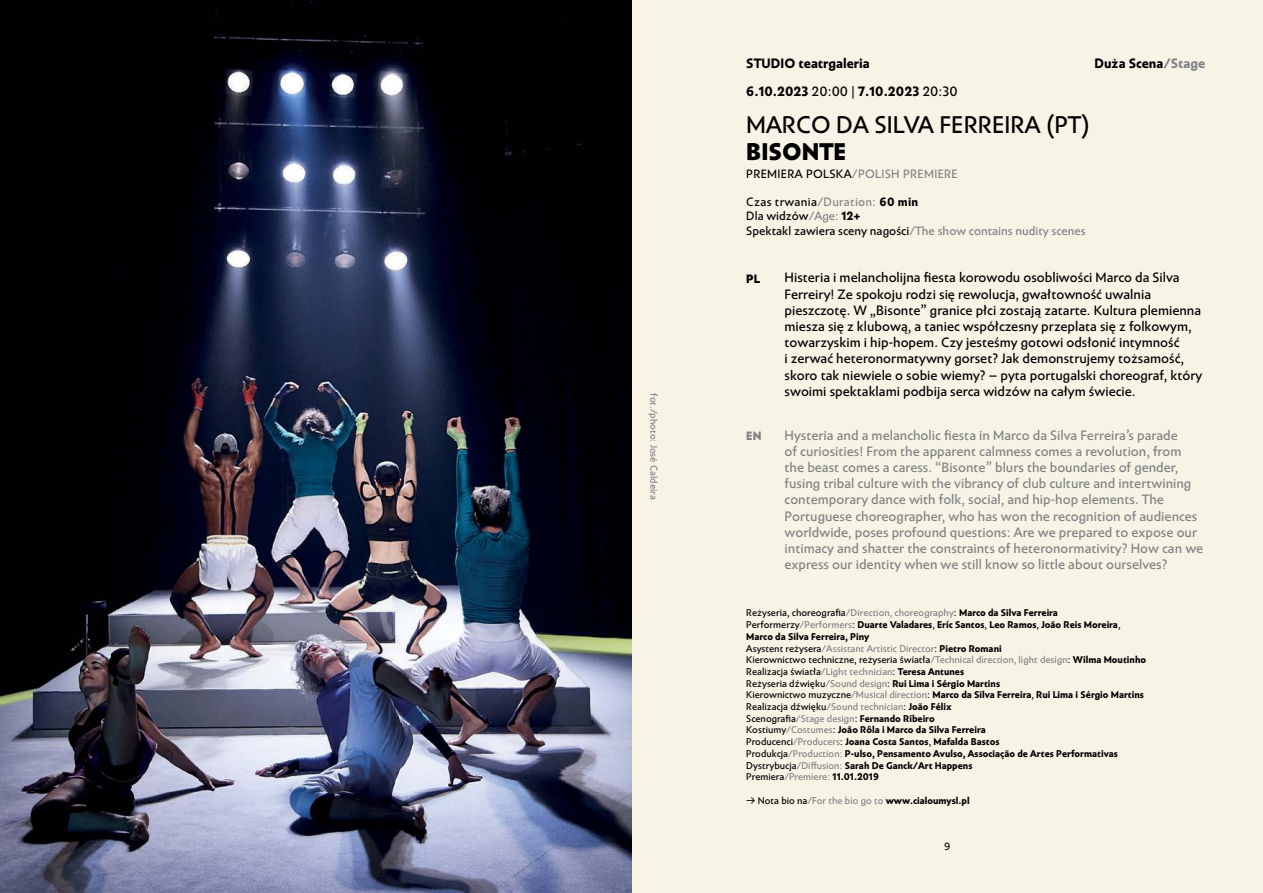
<style>
.page{position:relative;width:1263px;height:893px;background:#fff}
.page>*{position:absolute;margin:0;border:0;box-sizing:border-box;transform-origin:0 0}
.t1{font:24px "Carot Sans";color:#000}
.t2{font:800 24px "Carot Sans";color:#000}
.t3{font:13.5px/16.2px "Carot Sans";color:#808285}
.t4{font:13.5px/16.2px "Carot Sans";color:#000}
.t5{font:700 13.5px "Carot Sans";color:#000}
.t6{font:12px/14.4px "Carot Sans";color:#000}
.t7{font:12px "Carot Sans";letter-spacing:.025em;color:#808285}
.t8{font:800 12px "Carot Sans";color:#000}
.t9{font:800 12px "Carot Sans";color:#808285}
.t10{font:10.5px "Carot Sans";color:#000}
.t11{font:700 9.75px/11.7px "Carot Sans";color:#000}
.t12{font:9.75px "Carot Sans";color:#808285}
.s1{color:#808285}
.s2{font-weight:400}
.s3{font-weight:300}
.s4{color:#000}
.s5{font-weight:700}
.s6{font-weight:400;color:#808285}
</style>
<div class="page">
<div style="left:631px;top:0;width:632px;height:893px;background:#f8f4e5"></div>
<img style="left:0;top:0;width:631px;height:893px">
<p class="t12" style="left:660px;top:393px;width:108px;rotate:90deg">fot./photo: José Caldeira</p>
<h2 class="t5" style="left:746px;top:55px;width:125px">STUDIO teatrgaleria</h2>
<h2 class="t5" style="left:1094px;top:55px;width:112px">Duża Scena<span class="s1">/Stage</span></h2>
<h2 class="t5" style="left:746px;top:83px;width:213px">6.10.2023 <span class="s2">20:00</span> <span class="s3">|</span> 7.10.2023 <span class="s2">20:30</span></h2>
<h1 class="t1" style="left:746px;top:110px;width:345px">MARCO DA SILVA FERREIRA (PT)</h1>
<h1 class="t2" style="left:746px;top:136px;width:71px">BISONTE</h1>
<p class="t7" style="left:746px;top:167px;width:213px"><span class="s4">PREMIERA POLSKA</span>/POLISH PREMIERE</p>
<p class="t6" style="left:746px;top:195px;width:341px">Czas trwania<span class="s1">/Duration:</span> <span class="s5">60 min<br></span>Dla widzów<span class="s1">/Age:</span> <span class="s5">12+<br></span>Spektakl zawiera sceny nagości<span class="s1">/The show contains nudity scenes</span></p>
<p class="t4" style="left:784px;top:270px;width:419px">Histeria i melancholijna fiesta korowodu osobliwości Marco da Silva Ferreiry! Ze spokoju rodzi się rewolucja, gwałtowność uwalnia pieszczotę. W „Bisonte” granice płci zostają zatarte. Kultura plemienna miesza się z klubową, a taniec współczesny przeplata się z folkowym, towarzyskim i hip-hopem. Czy jesteśmy gotowi odsłonić intymność<br>i zerwać heteronormatywny gorset? Jak demonstrujemy tożsamość, skoro tak niewiele o sobie wiemy? – pyta portugalski choreograf, który swoimi spektaklami podbija serca widzów na całym świecie.</p>
<p class="t3" style="left:784px;top:427px;width:420px">Hysteria and a melancholic fiesta in Marco da Silva Ferreira’s parade<br>of curiosities! From the apparent calmness comes a revolution, from the beast comes a caress. “Bisonte” blurs the boundaries of gender, fusing tribal culture with the vibrancy of club culture and intertwining contemporary dance with folk, social, and hip-hop elements. The Portuguese choreographer, who has won the recognition of audiences worldwide, poses profound questions: Are we prepared to expose our intimacy and shatter the constraints of heteronormativity? How can we express our identity when we still know so little about ourselves?</p>
<p class="t8" style="left:746px;top:271px;width:15px">PL</p>
<p class="t9" style="left:746px;top:428px;width:8px">EN</p>
<p class="t11" style="left:746px;top:607px;width:401px"><span class="s2">Reżyseria, choreografia</span><span class="s6">/Direction, choreography</span><span class="s2">:</span> Marco da Silva Ferreira <span class="s2">Performerzy</span><span class="s6">/Performers</span><span class="s2">:</span> Duarte Valadares<span class="s2">,</span> Eríc Santos<span class="s2">,</span> Leo Ramos<span class="s2">,</span> João Reis Moreira<span class="s2">, </span>Marco da Silva Ferreira, Piny<br><span class="s2">Asystent reżysera</span><span class="s6">/Assistant Artistic Director</span><span class="s2">:</span> Pietro Romani<br><span class="s2">Kierownictwo techniczne, reżyseria światła</span><span class="s6">/Technical direction, light design</span><span class="s2">:</span> Wilma Moutinho <span class="s2">Realizacja światła</span><span class="s6">/Light technician</span><span class="s2">:</span> Teresa Antunes<br><span class="s2">Reżyseria dźwięku</span><span class="s6">/Sound design</span><span class="s2">:</span> Rui Lima i Sérgio Martins<br><span class="s2">Kierownictwo muzyczne</span><span class="s6">/Musical direction</span><span class="s2">:</span> Marco da Silva Ferreira<span class="s2">,</span> Rui Lima i Sérgio Martins <span class="s2">Realizacja dźwięku</span><span class="s6">/Sound technician</span><span class="s2">:</span> João Félix<br><span class="s2">Scenografia</span><span class="s6">/Stage design</span><span class="s2">:</span> Fernando Ribeiro<br><span class="s2">Kostiumy</span><span class="s6">/Costumes</span><span class="s2">:</span> João Rôla i Marco da Silva Ferreira<br><span class="s2">Producenci</span><span class="s6">/Producers</span><span class="s2">:</span> Joana Costa Santos<span class="s2">,</span> Mafalda Bastos<br><span class="s2">Produkcja</span><span class="s6">/Production:</span> P-ulso, Pensamento Avulso, Associação de Artes Performativas <span class="s2">Dystrybucja</span><span class="s6">/Diffusion:</span> Sarah De Ganck/Art Happens<br><span class="s2">Premiera</span><span class="s6">/Premiere:</span> 11.01.2019</p>
<p class="t11" style="left:746px;top:795px;width:225px"><span class="s2">→ Nota bio na</span><span class="s6">/For the bio go to</span> www.cialoumysl.pl</p>
<p class="t10" style="left:944px;top:840px;width:8px">9</p>
</div>
